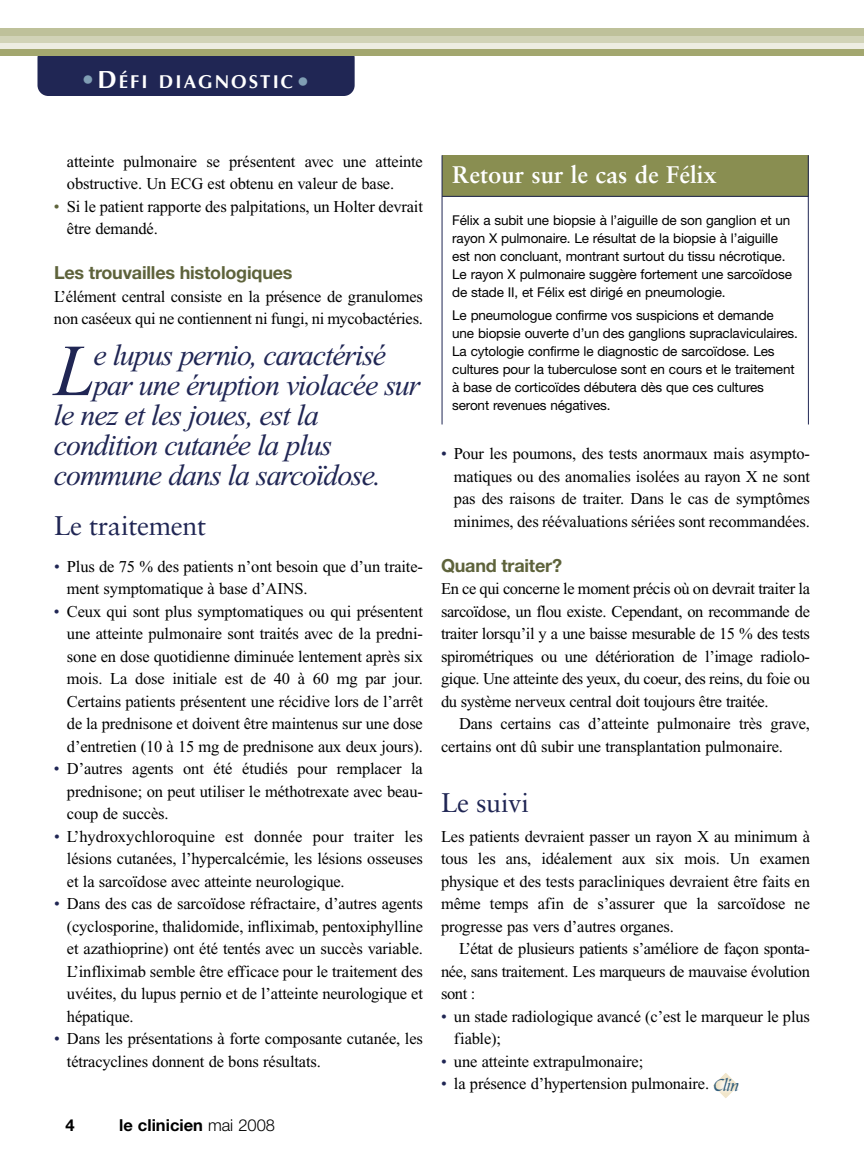
<style>
.page{position:relative;width:864px;height:1175px;background:#fff}
.page>*{position:absolute;margin:0;border:0;box-sizing:border-box;transform-origin:0 0}
.t1{font:italic 73.2px "Times New Roman";color:#202654}
.t2{font:italic 30px "Times New Roman";letter-spacing:-.035em;color:#202654}
.t3{font:27px "Sabon";letter-spacing:-.01em;color:#202654}
.t4{font:700 24px "Sabon";color:#fff}
.t5{font:700 18.75px "Optima";letter-spacing:.11em;color:#fff}
.t6{font:700 18px "Helvetica Neue";letter-spacing:-.01em;color:#5e633b}
.t7{font:16.5px/22.5px "Times New Roman";letter-spacing:-.01em;color:#000;text-align:justify}
.t8{font:700 16.5px "Helvetica Neue";color:#000}
.t9{font:13.5px/18px "Helvetica Neue";letter-spacing:-.01em;color:#000}
.s1{font-size:24.9px;color:#809eb4}
.s2{font-size:24.9px}
.s3{color:#5e633b}
.s4{color:#202654}
.s5{font-weight:300}
.s6{font-family:"Bible Script Plain";font-size:18px;color:#335e7b}
</style>
<div class="page">
<div style="left:38px;top:47px;width:317px;height:49px;background:#202654;border-radius:11px"></div>
<div style="left:0;top:49px;width:864px;height:7px;background:#a3a76f"></div>
<div style="left:0;top:42px;width:864px;height:7px;background:#edede2"></div>
<div style="left:0;top:36px;width:864px;height:6px;background:#d1d3b7"></div>
<div style="left:0;top:28px;width:864px;height:8px;background:#bec19a"></div>
<div style="left:442px;top:155px;width:367px;height:41px;background:#898e51"></div>
<hr style="left:442px;top:155px;width:1px;height:269px;background:#202654">
<hr style="left:808px;top:155px;width:1px;height:269px;background:#202654">
<hr style="left:442px;top:196px;width:366px;height:1px;background:#202654">
<svg style="left:713px;top:1073px;width:25px;height:25px"></svg>
<p class="t5" style="left:80px;top:70px;width:232px"><span class="s1">•</span><span class="s2">D</span>ÉFI DIAGNOSTIC<span class="s1">•</span></p>
<p class="t7" style="left:67px;top:151px;width:358px">atteinte pulmonaire se présentent avec une atteinte obstructive. Un ECG est obtenu en valeur de base.</p>
<p class="t7" style="left:67px;top:196px;width:358px;text-indent:-13px"><span class="s3">•</span> Si le patient rapporte des palpitations, un Holter devrait être demandé.</p>
<p class="t6" style="left:54px;top:266px;width:240px">Les trouvailles histologiques</p>
<p class="t7" style="left:54px;top:286px;width:371px">L’élément central consiste en la présence de granulomes non caséeux qui ne contiennent ni fungi, ni mycobactéries.</p>
<h1 class="t1" style="left:54px;top:344px;width:42px">L</h1>
<h2 class="t2" style="left:93px;top:344px;width:294px">e lupus pernio, caractérisé</h2>
<h2 class="t2" style="left:93px;top:374px;width:329px">par une éruption violacée sur</h2>
<h2 class="t2" style="left:54px;top:404px;width:267px">le nez et les joues, est la</h2>
<h2 class="t2" style="left:54px;top:434px;width:280px">condition cutanée la plus</h2>
<h2 class="t2" style="left:54px;top:464px;width:329px">commune dans la sarcoïdose.</h2>
<h3 class="t3" style="left:54px;top:514px;width:154px">Le traitement</h3>
<p class="t7" style="left:67px;top:556px;width:358px;text-indent:-13px"><span class="s4">•</span> Plus de 75 % des patients n’ont besoin que d’un traite&shy;ment symptomatique à base d’AINS.</p>
<p class="t7" style="left:67px;top:601px;width:358px;text-indent:-13px"><span class="s4">•</span> Ceux qui sont plus symptomatiques ou qui présentent une atteinte pulmonaire sont traités avec de la predni&shy;sone en dose quotidienne diminuée lentement après six mois. La dose initiale est de 40 à 60 mg par jour.<br>Certains patients présentent une récidive lors de l’arrêt de la prednisone et doivent être maintenus sur une dose d’entretien (10 à 15 mg de prednisone aux deux jours).</p>
<p class="t7" style="left:67px;top:759px;width:358px;text-indent:-13px"><span class="s4">•</span> D’autres agents ont été étudiés pour remplacer la prednisone; on peut utiliser le méthotrexate avec beau&shy;coup de succès.</p>
<p class="t7" style="left:67px;top:826px;width:358px;text-indent:-13px"><span class="s4">•</span> L’hydroxychloroquine est donnée pour traiter les lésions cutanées, l’hypercalcémie, les lésions osseuses et la sarcoïdose avec atteinte neurologique.</p>
<p class="t7" style="left:67px;top:894px;width:358px;text-indent:-13px"><span class="s4">•</span> Dans des cas de sarcoïdose réfractaire, d’autres agents (cyclosporine, thalidomide, infliximab, pentoxiphylline et azathioprine) ont été tentés avec un succès variable.<br>L’infliximab semble être efficace pour le traitement des uvéites, du lupus pernio et de l’atteinte neurologique et hépatique.</p>
<p class="t7" style="left:67px;top:1029px;width:358px;text-indent:-13px"><span class="s4">•</span> Dans les présentations à forte composante cutanée, les tétracyclines donnent de bons résultats.</p>
<p class="t8" style="left:66px;top:1119px;width:11px">4</p>
<p class="t8" style="left:119px;top:1119px;width:157px">le clinicien <span class="s5">mai 2008</span></p>
<h3 class="t4" style="left:452px;top:164px;width:266px">Retour sur le cas de Félix</h3>
<p class="t9" style="left:452px;top:212px;width:341px">Félix a subit une biopsie à l’aiguille de son ganglion et un rayon X pulmonaire. Le résultat de la biopsie à l’aiguille est non concluant, montrant surtout du tissu nécrotique.<br>Le rayon X pulmonaire suggère fortement une sarcoïdose de stade II, et Félix est dirigé en pneumologie.</p>
<p class="t9" style="left:452px;top:307px;width:347px">Le pneumologue confirme vos suspicions et demande une biopsie ouverte d’un des ganglions supraclaviculaires.<br>La cytologie confirme le diagnostic de sarcoïdose. Les cultures pour la tuberculose sont en cours et le traitement à base de corticoïdes débutera dès que ces cultures seront revenues négatives.</p>
<p class="t7" style="left:454px;top:444px;width:358px;text-indent:-13px"><span class="s4">•</span> Pour les poumons, des tests anormaux mais asympto&shy;matiques ou des anomalies isolées au rayon X ne sont pas des raisons de traiter. Dans le cas de symptômes minimes, des réévaluations sériées sont recommandées.</p>
<p class="t6" style="left:441px;top:559px;width:123px">Quand traiter?</p>
<p class="t7" style="left:441px;top:579px;width:370px">En ce qui concerne le moment précis où on devrait traiter la sarcoïdose, un flou existe. Cependant, on recommande de traiter lorsqu’il y a une baisse mesurable de 15 % des tests spirométriques ou une détérioration de l’image radiolo&shy;gique. Une atteinte des yeux, du coeur, des reins, du foie ou du système nerveux central doit toujours être traitée.</p>
<p class="t7" style="left:441px;top:714px;width:370px;text-indent:18px">Dans certains cas d’atteinte pulmonaire très grave, certains ont dû subir une transplantation pulmonaire.</p>
<h3 class="t3" style="left:441px;top:791px;width:89px">Le suivi</h3>
<p class="t7" style="left:441px;top:826px;width:370px">Les patients devraient passer un rayon X au minimum à tous les ans, idéalement aux six mois. Un examen physique et des tests paracliniques devraient être faits en même temps afin de s’assurer que la sarcoïdose ne progresse pas vers d’autres organes.</p>
<p class="t7" style="left:441px;top:939px;width:370px;text-indent:18px">L’état de plusieurs patients s’améliore de façon sponta&shy;née, sans traitement. Les marqueurs de mauvaise évolution sont :</p>
<p class="t7" style="left:454px;top:1006px;width:358px;text-indent:-13px"><span class="s4">•</span> un stade radiologique avancé (c’est le marqueur le plus fiable);</p>
<p class="t7" style="left:441px;top:1051px;width:204px"><span class="s4">•</span> une atteinte extrapulmonaire;</p>
<p class="t7" style="left:441px;top:1074px;width:300px"><span class="s4">•</span> la présence d’hypertension pulmonaire. <span class="s6">Clin</span></p>
</div>
